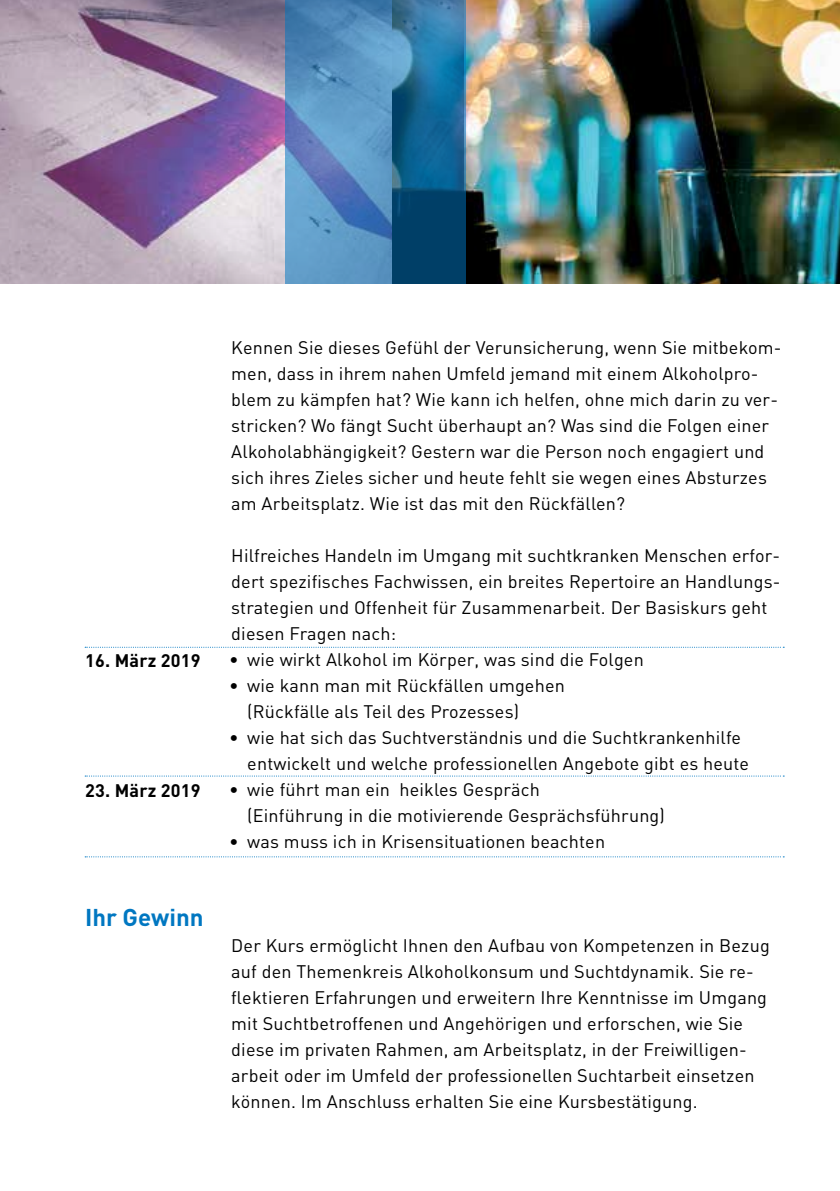
<style>
.page{position:relative;width:840px;height:1191px;background:#fff}
.page>*{position:absolute;margin:0;border:0;box-sizing:border-box;transform-origin:0 0}
.t1{font:700 24px "DIN";color:#0077c1}
.t2{font:18px/26px "DIN";letter-spacing:.01em;color:#000}
.t3{font:700 18px "DIN";letter-spacing:.01em;color:#000}
</style>
<div class="page">
<img style="left:465px;top:0;width:374px;height:283px">
<img style="left:0;top:0;width:285px;height:283px">
<svg style="left:285px;top:0;width:180px;height:283px;background:#3f7dab"></svg>
<svg style="left:85px;top:647px;width:698px;height:1px"></svg>
<svg style="left:85px;top:775px;width:696px;height:1px"></svg>
<svg style="left:85px;top:856px;width:698px;height:1px"></svg>
<p class="t3" style="left:85px;top:648px;width:117px">16. März 2019</p>
<p class="t3" style="left:85px;top:778px;width:117px">23. März 2019</p>
<h1 class="t1" style="left:85px;top:901px;width:120px">Ihr Gewinn</h1>
<p class="t2" style="left:231px;top:334px;width:551px">Kennen Sie dieses Gefühl der Verunsicherung, wenn Sie mitbekom&shy;men, dass in ihrem nahen Umfeld jemand mit einem Alkoholpro&shy;blem zu kämpfen hat? Wie kann ich helfen, ohne mich darin zu ver&shy;stricken? Wo fängt Sucht überhaupt an? Was sind die Folgen einer Alkoholabhängigkeit? Gestern war die Person noch engagiert und sich ihres Zieles sicher und heute fehlt sie wegen eines Absturzes am Arbeitsplatz. Wie ist das mit den Rückfällen?</p>
<p class="t2" style="left:231px;top:542px;width:550px">Hilfreiches Handeln im Umgang mit suchtkranken Menschen erfor&shy;dert spezifisches Fachwissen, ein breites Repertoire an Handlungs&shy;strategien und Offenheit für Zusammenarbeit. Der Basiskurs geht diesen Fragen nach:</p>
<p class="t2" style="left:229px;top:646px;width:416px">• wie wirkt Alkohol im Körper, was sind die Folgen</p>
<p class="t2" style="left:247px;top:672px;width:319px;text-indent:-18px">• wie kann man mit Rückfällen umgehen (Rückfälle als Teil des Prozesses)</p>
<p class="t2" style="left:247px;top:724px;width:503px;text-indent:-18px">• wie hat sich das Suchtverständnis und die Suchtkrankenhilfe entwickelt und welche professionellen Angebote gibt es heute</p>
<p class="t2" style="left:247px;top:776px;width:419px;text-indent:-18px">• wie führt man ein heikles Gespräch<br>(Einführung in die motivierende Gesprächsführung)</p>
<p class="t2" style="left:229px;top:828px;width:377px">• was muss ich in Krisensituationen beachten</p>
<p class="t2" style="left:231px;top:932px;width:539px">Der Kurs ermöglicht Ihnen den Aufbau von Kompetenzen in Bezug auf den Themenkreis Alkoholkonsum und Suchtdynamik. Sie re&shy;flektieren Erfahrungen und erweitern Ihre Kenntnisse im Umgang mit Suchtbetroffenen und Angehörigen und erforschen, wie Sie diese im privaten Rahmen, am Arbeitsplatz, in der Freiwilligen&shy;arbeit oder im Umfeld der professionellen Suchtarbeit einsetzen können. Im Anschluss erhalten Sie eine Kursbestätigung.</p>
</div>
